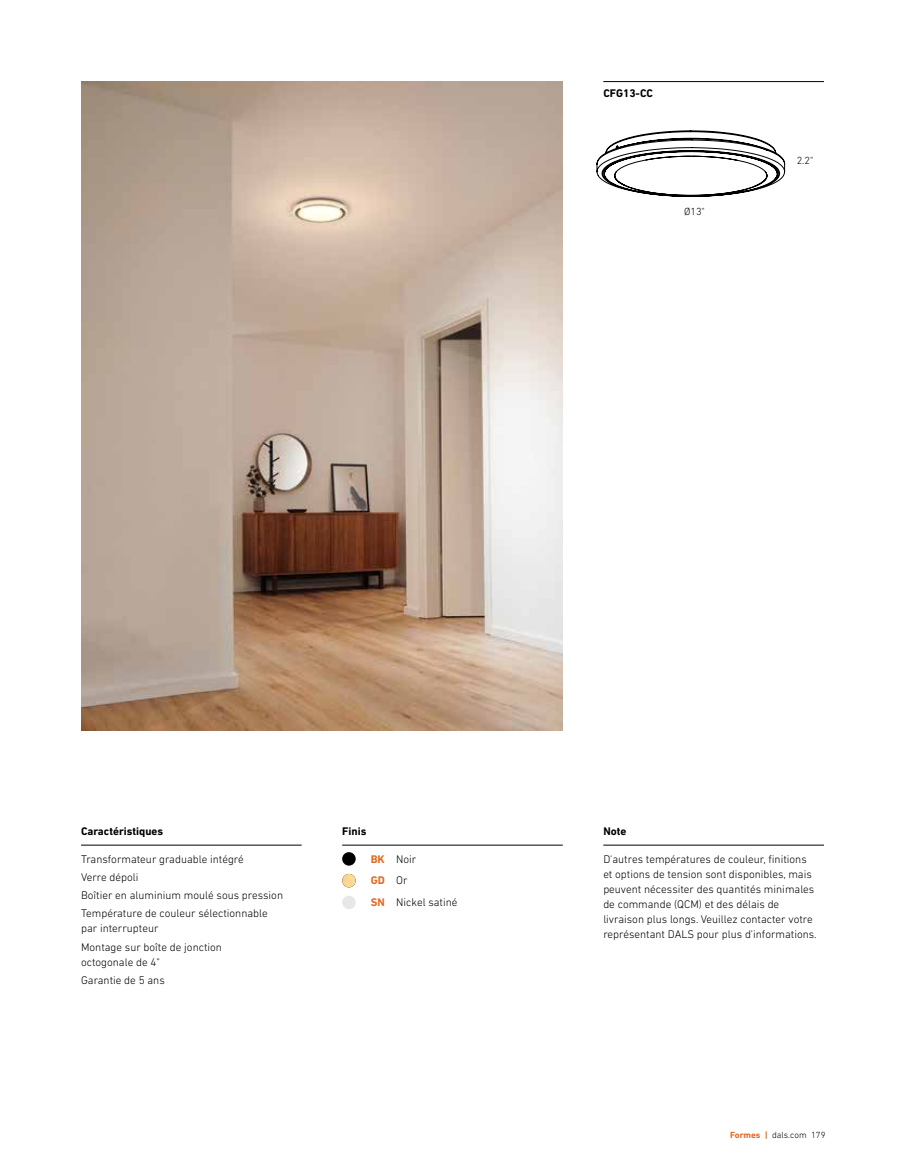
<style>
.page{position:relative;width:905px;height:1175px;background:#fff}
.page>*{position:absolute;margin:0;border:0;box-sizing:border-box;transform-origin:0 0}
.t1{font:300 11.25px/18.3px "DIN Next LT Pro";color:#000}
.t2{font:700 11.25px "DIN Next LT Pro";color:#000}
.t3{font:300 10.5px "DIN Next LT Pro";color:#000}
.t4{font:300 9px "DIN Next LT Pro";color:#000}
.s1{font-weight:700;color:#e16b25}
</style>
<div class="page">
<hr style="left:0;top:0;width:1px;height:1174px;background:#e4e5e6">
<hr style="left:603px;top:81px;width:221px;height:1px;background:#000">
<img style="left:81px;top:81px;width:481px;height:649px">
<svg style="left:596px;top:130px;width:189px;height:67px"></svg>
<hr style="left:81px;top:845px;width:221px;height:1px;background:#000">
<hr style="left:342px;top:845px;width:220px;height:1px;background:#000">
<div style="left:342px;top:852px;width:14px;height:13px;background:#000;border-radius:50%"></div>
<img style="left:342px;top:874px;width:14px;height:13px;border-radius:7px">
<div style="left:342px;top:895px;width:14px;height:14px;background:#e6e7e8;border-radius:50%"></div>
<hr style="left:603px;top:845px;width:221px;height:1px;background:#000">
<p class="t2" style="left:603px;top:86px;width:51px">CFG13-CC</p>
<p class="t3" style="left:684px;top:205px;width:22px">Ø13"</p>
<p class="t3" style="left:796px;top:154px;width:18px">2.2"</p>
<p class="t2" style="left:81px;top:824px;width:84px">Caractéristiques</p>
<p class="t1" style="left:81px;top:849px;width:203px">Transformateur graduable intégré<br>Verre dépoli<br>Boîtier en aluminium moulé sous pression<br>Température de couleur sélectionnable</p>
<p class="t1" style="left:81px;top:919px;width:142px">par interrupteur<br>Montage sur boîte de jonction</p>
<p class="t1" style="left:81px;top:952px;width:85px">octogonale de 4"<br>Garantie de 5 ans</p>
<p class="t2" style="left:342px;top:824px;width:26px">Finis</p>
<p class="t1" style="left:370px;top:847px;width:88px;line-height:21.8px"><span class="s1">BK</span> Noir<br><span class="s1">GD</span> Or<br><span class="s1">SN</span> Nickel satiné</p>
<p class="t2" style="left:603px;top:824px;width:24px">Note</p>
<p class="t1" style="left:603px;top:851px;width:215px;line-height:15px">D'autres températures de couleur, finitions et options de tension sont disponibles, mais peuvent nécessiter des quantités minimales de commande (QCM) et des délais de livraison plus longs. Veuillez contacter votre représentant DALS pour plus d'informations.</p>
<p class="t4" style="left:730px;top:1129px;width:97px"><span class="s1">Formes |</span> dals.com 179</p>
</div>
